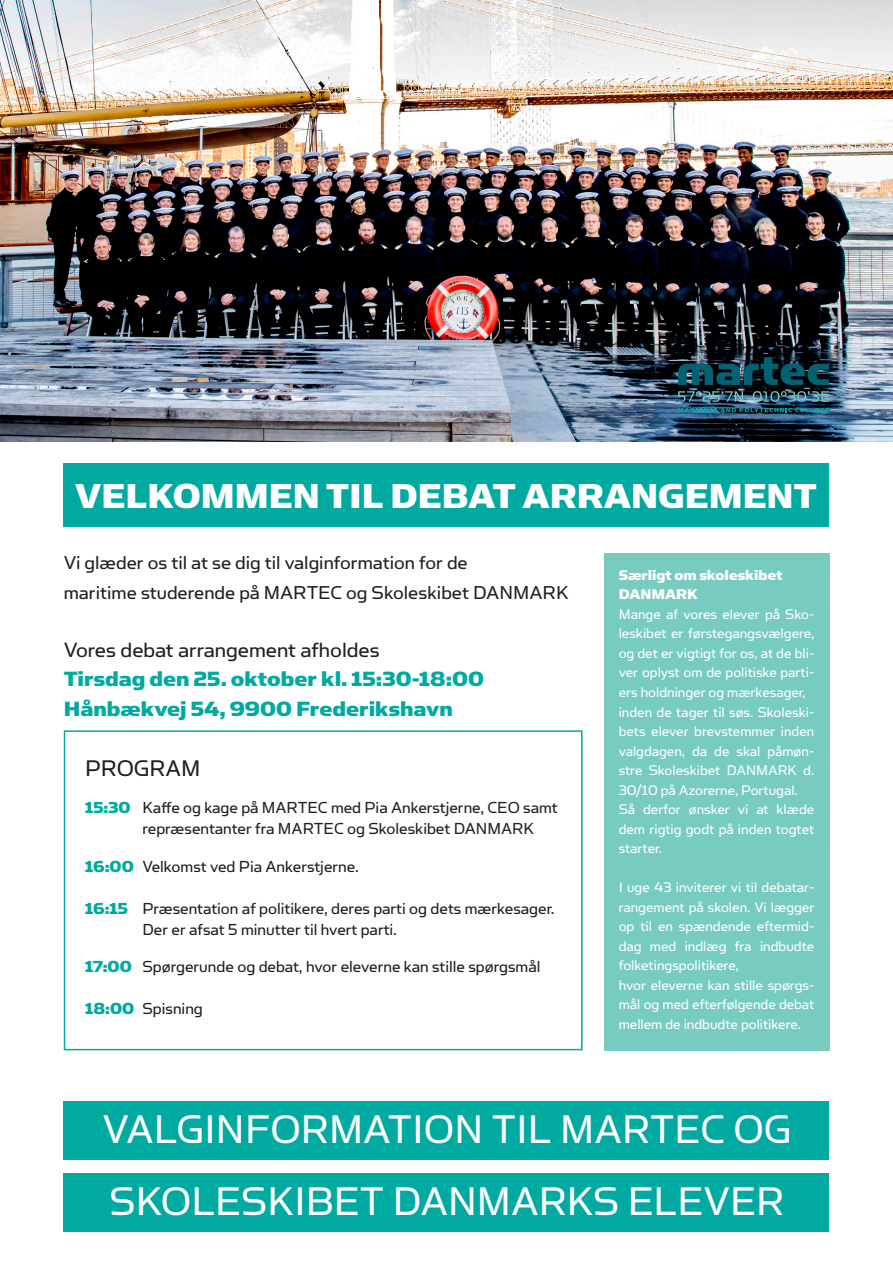
<style>
.page{position:relative;width:893px;height:1263px;background:#fff}
.page>*{position:absolute;margin:0;border:0;box-sizing:border-box;transform-origin:0 0}
.Overskrift{font:45px "Simian Text Orangutan";color:#fff}
.Overskrift-2{font:39px "Simian Text Chimpanzee";color:#fff}
.t1{font:25.5px "Simian Text Orangutan";color:#231f20}
.t2{font:23.25px "Simian Text Chimpanzee";color:#00aaa0}
.t3{font:23.25px "Simian Text Orangutan";color:#231f20}
.t4{font:21px "Simian Text Orangutan";color:#231f20}
.t5{font:18px/21px "Simian Text Orangutan";color:#231f20}
.t6{font:15.75px/19.5px "Simian Text Orangutan";color:#fff;text-align:justify}
.t7{font:15.75px/19.5px "Simian Text Chimpanzee";color:#fff}
.s1{font-family:"Simian Text Chimpanzee";color:#00aaa0}
</style>
<div class="page">
<img style="left:0;top:0;width:893px;height:442px">
<div style="left:604px;top:553px;width:225px;height:497px;background:#78cbbf"></div>
<div style="left:64px;top:730px;width:519px;height:320px;border:2px solid #00aaa0"></div>
<div style="left:64px;top:1101px;width:765px;height:59px;background:#00aaa0"></div>
<div style="left:64px;top:1173px;width:765px;height:59px;background:#00aaa0"></div>
<div style="left:64px;top:463px;width:765px;height:64px;background:#00aaa0"></div>
<svg style="left:678px;top:357px;width:151px;height:28px;background:#0b3f4c"></svg>
<img style="left:678px;top:391px;width:151px;height:21px">
<p class="Overskrift-2" style="left:75px;top:473px;width:744px">VELKOMMEN TIL DEBAT ARRANGEMENT</p>
<p class="t4" style="left:64px;top:551px;width:405px">Vi glæder os til at se dig til valginformation for de</p>
<p class="t4" style="left:64px;top:580px;width:506px">maritime studerende på MARTEC og Skoleskibet DANMARK</p>
<p class="t3" style="left:64px;top:637px;width:317px">Vores debat arrangement afholdes</p>
<p class="t2" style="left:64px;top:666px;width:422px">Tirsdag den 25. oktober kl. 15:30-18:00</p>
<p class="t2" style="left:64px;top:695px;width:391px">Hånbækvej 54, 9900 Frederikshavn</p>
<p class="t1" style="left:85px;top:754px;width:117px">PROGRAM</p>
<p class="t5" style="left:142px;top:797px;width:417px;text-indent:-57px"><span class="s1">15:30</span> Kaffe og kage på MARTEC med Pia Ankerstjerne, CEO samt repræsentanter fra MARTEC og Skoleskibet DANMARK</p>
<p class="t5" style="left:85px;top:856px;width:275px"><span class="s1">16:00</span> Velkomst ved Pia Ankerstjerne.</p>
<p class="t5" style="left:85px;top:898px;width:471px"><span class="s1">16:15</span> Præsentation af politikere, deres parti og dets mærkesager.</p>
<p class="t5" style="left:142px;top:919px;width:256px">Der er afsat 5 minutter til hvert parti.</p>
<p class="t5" style="left:85px;top:956px;width:457px"><span class="s1">17:00</span> Spørgerunde og debat, hvor eleverne kan stille spørgsmål</p>
<p class="t5" style="left:85px;top:998px;width:119px"><span class="s1">18:00</span> Spisning</p>
<p class="t7" style="left:619px;top:565px;width:165px">Særligt om skoleskibet<br>DANMARK</p>
<p class="t6" style="left:619px;top:604px;width:197px">Mange af vores elever på Sko&shy;leskibet er førstegangsvælgere, og det er vigtigt for os, at de bli&shy;ver oplyst om de politiske parti&shy;ers holdninger og mærkesager,</p>
<p class="t6" style="left:619px;top:702px;width:197px">inden de tager til søs. Skoleski&shy;bets elever brevstemmer inden valgdagen, da de skal påmøn&shy;stre Skoleskibet DANMARK d.<br>30/10 på Azorerne, Portugal.</p>
<p class="t6" style="left:619px;top:799px;width:197px">Så derfor ønsker vi at klæde dem rigtig godt på inden togtet starter.</p>
<p class="t6" style="left:619px;top:877px;width:197px">I uge 43 inviterer vi til debatar&shy;rangement på skolen. Vi lægger op til en spændende eftermid&shy;dag med indlæg fra indbudte folketingspolitikere,</p>
<p class="t6" style="left:619px;top:975px;width:197px">hvor eleverne kan stille spørgs&shy;mål og med efterfølgende debat mellem de indbudte politikere.</p>
<p class="Overskrift" style="left:102px;top:1104px;width:691px">VALGINFORMATION TIL MARTEC OG</p>
<p class="Overskrift" style="left:110px;top:1176px;width:676px">SKOLESKIBET DANMARKS ELEVER</p>
</div>
